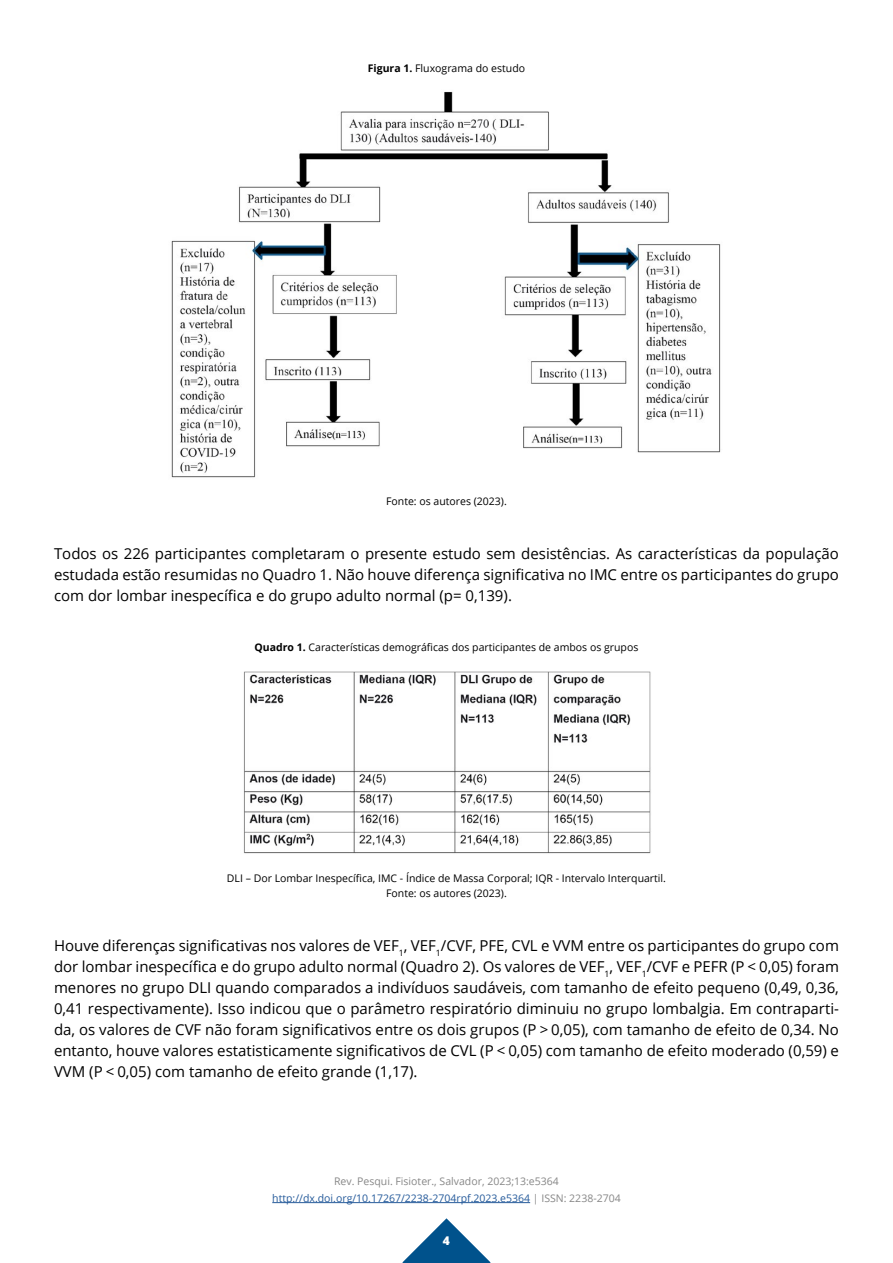
<style>
.page{position:relative;width:893px;height:1263px;background:#fff}
.page>*{position:absolute;margin:0;border:0;box-sizing:border-box;transform-origin:0 0}
.t1{font:15px/21px "Open Sans";color:#000;text-align:justify}
.t2{font:800 12px "Open Sans";color:#fff}
.t3{font:10.5px/15px "Open Sans";color:#000;text-align:center}
.t4{font:10.5px/16.5px "Open Sans";color:#878787;text-align:center}
.s1{font-weight:700}
.s2{color:#265b9b}
</style>
<div class="page">
<svg style="left:402px;top:1218px;width:89px;height:45px"></svg>
<hr style="left:272px;top:1202px;width:258px;height:1px;background:#265b9b">
<img style="left:171px;top:91px;width:550px;height:387px">
<img style="left:243px;top:671px;width:408px;height:183px">
<p class="t3" style="left:368px;top:60px;width:159px"><span class="s1">Figura 1.</span> Fluxograma do estudo</p>
<p class="t3" style="left:386px;top:494px;width:122px">Fonte: os autores (2023).</p>
<p class="t1" style="left:54px;top:543px;width:786px">Todos os 226 participantes completaram o presente estudo sem desistências. As características da população estudada estão resumidas no Quadro 1. Não houve diferença significativa no IMC entre os participantes do grupo com dor lombar inespecífica e do grupo adulto normal (p= 0,139).</p>
<p class="t3" style="left:255px;top:640px;width:385px"><span class="s1">Quadro 1.</span> Características demográficas dos participantes de ambos os grupos</p>
<p class="t3" style="left:227px;top:870px;width:441px">DLI – Dor Lombar Inespecífica, IMC - Índice de Massa Corporal; IQR - Intervalo Interquartil.<br>Fonte: os autores (2023).</p>
<p class="t1" style="left:54px;top:935px;width:786px">Houve diferenças significativas nos valores de VEF<sub>1</sub>, VEF<sub>1</sub>/CVF, PFE, CVL e VVM entre os participantes do grupo com dor lombar inespecífica e do grupo adulto normal (Quadro 2). Os valores de VEF<sub>1</sub>, VEF<sub>1</sub>/CVF e PEFR (P &lt; 0,05) foram menores no grupo DLI quando comparados a indivíduos saudáveis, com tamanho de efeito pequeno (0,49, 0,36, 0,41 respectivamente). Isso indicou que o parâmetro respiratório diminuiu no grupo lombalgia. Em contraparti&shy;da, os valores de CVF não foram significativos entre os dois grupos (P &gt; 0,05), com tamanho de efeito de 0,34. No entanto, houve valores estatisticamente significativos de CVL (P &lt; 0,05) com tamanho de efeito moderado (0,59) e VVM (P &lt; 0,05) com tamanho de efeito grande (1,17).</p>
<p class="t4" style="left:272px;top:1173px;width:350px">Rev. Pesqui. Fisioter., Salvador, 2023;13:e5364 <span class="s2">http://dx.doi.org/10.17267/2238-2704rpf.2023.e5364</span> | ISSN: 2238-2704</p>
<p class="t2" style="left:443px;top:1232px;width:9px">4</p>
</div>
